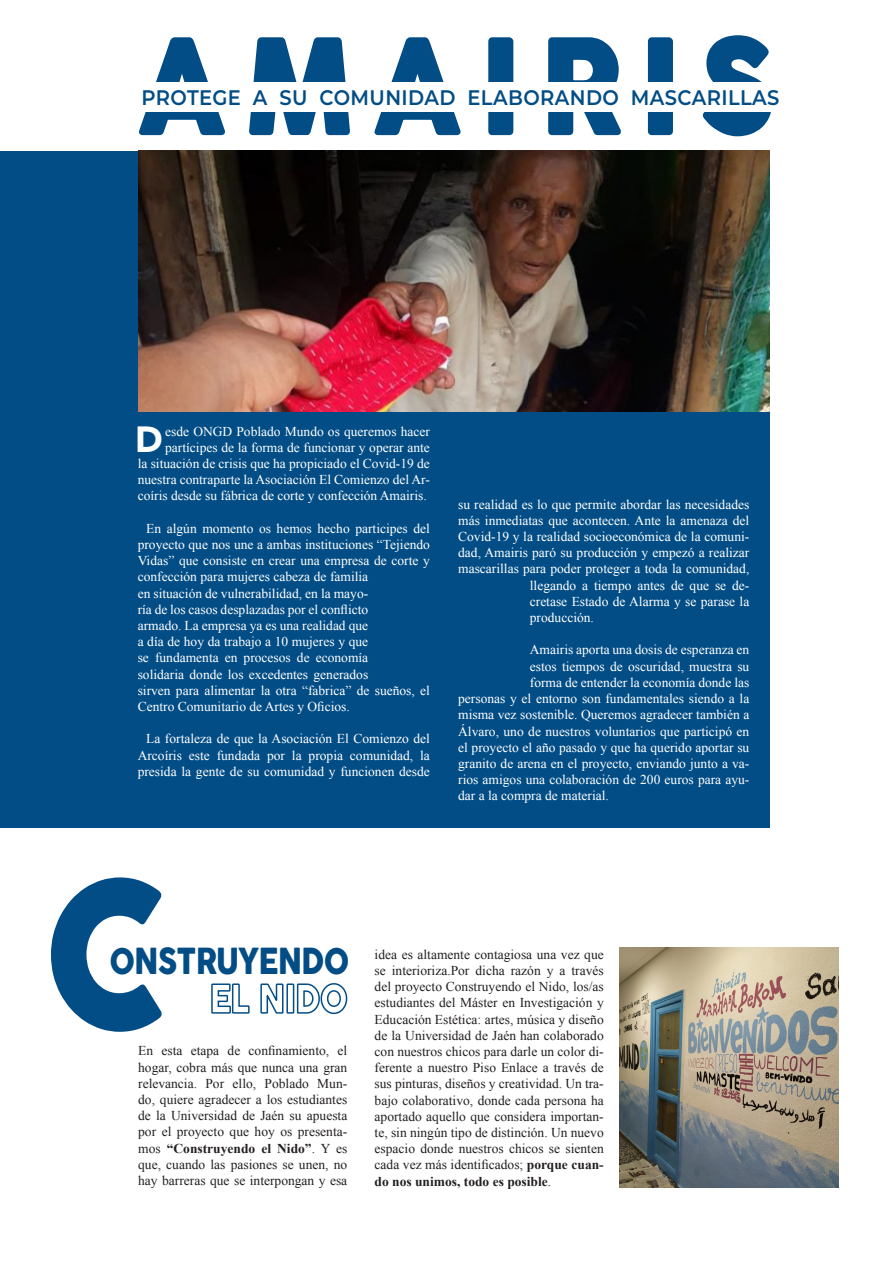
<style>
.page{position:relative;width:893px;height:1263px;background:#fff}
.page>*{position:absolute;margin:0;border:0;box-sizing:border-box;transform-origin:0 0}
.t1{font:127.65px "COCOGOOSE";letter-spacing:.17em;color:#024d86;scale:.89 1}
.t2{font:900 36.45px "Avenir";color:#fff}
.t3{font:35.1px "COCOGOOSE";letter-spacing:-.03em;color:#024d86;scale:.85 1}
.t4{font:600 21px "Montserrat";letter-spacing:.02em;color:#024d86;scale:.93 1}
.t5{font:13.5px/16.2px "Times New Roman";color:#fff;text-align:right}
.t6{font:13.5px/16.2px "Times New Roman";color:#231f20;text-align:justify}
.s1{font-weight:700}
</style>
<div class="page">
<div style="left:0;top:151px;width:770px;height:676px;background:#024d86"></div>
<img style="left:620px;top:947px;width:219px;height:240px">
<img style="left:138px;top:151px;width:632px;height:260px">
<svg style="left:211px;top:983px;width:137px;height:32px"></svg>
<svg style="left:139px;top:37px;width:86px;height:99px"></svg>
<svg style="left:249px;top:37px;width:101px;height:99px"></svg>
<svg style="left:374px;top:37px;width:87px;height:99px"></svg>
<svg style="left:488px;top:37px;width:26px;height:99px"></svg>
<svg style="left:548px;top:37px;width:73px;height:99px"></svg>
<svg style="left:647px;top:37px;width:26px;height:99px"></svg>
<svg style="left:702px;top:35px;width:69px;height:102px"></svg>
<div style="left:130px;top:83px;width:648px;height:29px;background:#fff"></div>
<svg style="left:51px;top:877px;width:111px;height:155px"></svg>
<p class="t1" style="left:138px;top:-9px;width:716px">AMAIRIS</p>
<p class="t4" style="left:141px;top:82px;width:688px">PROTEGE A SU COMUNIDAD ELABORANDO MASCARILLAS</p>
<p class="t2" style="left:135px;top:408px;width:29px">D</p>
<p class="t5" style="left:138px;top:423px;width:294px">esde ONGD Poblado Mundo os queremos hacer partícipes de la forma de funcionar y operar ante<br>la situación de crisis que ha propiciado el Covid-19 de nuestra contraparte la Asociación El Comienzo del Ar&shy;coíris desde su fábrica de corte y confección Amairis.</p>
<p class="t5" style="left:138px;top:520px;width:294px;text-align:left;text-indent:9px">En algún momento os hemos hecho participes del proyecto que nos une a ambas instituciones “Tejiendo Vidas” que consiste en crear una empresa de corte y confección para mujeres cabeza de familia<br>en situación de vulnerabilidad, en la mayo-<br>ría de los casos desplazadas por el conflicto<br>armado. La empresa ya es una realidad que<br>a día de hoy da trabajo a 10 mujeres y que<br>se fundamenta en procesos de economía<br>solidaria donde los excedentes generados<br>sirven para alimentar la otra “fabrica” de sueños, el Centro Comunitario de Artes y Oficios.</p>
<p class="t5" style="left:138px;top:731px;width:294px;text-align:justify;text-indent:9px">La fortaleza de que la Asociación El Comienzo del Arcoíris este fundada por la propia comunidad, la presida la gente de su comunidad y funcionen desde</p>
<p class="t5" style="left:458px;top:496px;width:293px">su realidad es lo que permite abordar las necesidades</p>
<p class="t5" style="left:458px;top:512px;width:293px">más inmediatas que acontecen. Ante la amenaza del</p>
<p class="t5" style="left:458px;top:528px;width:293px">Covid-19 y la realidad socioeconómica de la comuni-</p>
<p class="t5" style="left:458px;top:544px;width:293px">dad, Amairis paró su producción y empezó a realizar</p>
<p class="t5" style="left:458px;top:561px;width:293px">mascarillas para poder proteger a toda la comunidad,</p>
<p class="t5" style="left:530px;top:577px;width:221px">llegando a tiempo antes de que se de-</p>
<p class="t5" style="left:530px;top:593px;width:221px">cretase Estado de Alarma y se parase la</p>
<p class="t5" style="left:530px;top:609px;width:66px">producción.</p>
<p class="t5" style="left:530px;top:642px;width:221px">Amairis aporta una dosis de esperanza en</p>
<p class="t5" style="left:530px;top:658px;width:221px">estos tiempos de oscuridad, muestra su</p>
<p class="t5" style="left:530px;top:674px;width:221px">forma de entender la economía donde las</p>
<p class="t5" style="left:458px;top:690px;width:293px">personas y el entorno son fundamentales siendo a la</p>
<p class="t5" style="left:458px;top:706px;width:293px">misma vez sostenible. Queremos agradecer también a</p>
<p class="t5" style="left:458px;top:723px;width:293px">Álvaro, uno de nuestros voluntarios que participó en</p>
<p class="t5" style="left:458px;top:739px;width:293px">el proyecto el año pasado y que ha querido aportar su</p>
<p class="t5" style="left:458px;top:755px;width:293px">granito de arena en el proyecto, enviando junto a va-</p>
<p class="t5" style="left:458px;top:771px;width:293px">rios amigos una colaboración de 200 euros para ayu-</p>
<p class="t5" style="left:458px;top:787px;width:152px">dar a la compra de material.</p>
<p class="t3" style="left:109px;top:935px;width:284px">ONSTRUYENDO</p>
<p class="t6" style="left:138px;top:1043px;width:211px">En esta etapa de confinamiento, el hogar, cobra más que nunca una gran relevancia. Por ello, Poblado Mun&shy;do, quiere agradecer a los estudiantes de la Universidad de Jaén su apuesta por el proyecto que hoy os presenta&shy;mos <span class="s1">“Construyendo el Nido”</span>. Y es que, cuando las pasiones se unen, no hay barreras que se interpongan y esa</p>
<p class="t6" style="left:375px;top:946px;width:231px">idea es altamente contagiosa una vez que se interioriza.Por dicha razón y a través del proyecto Construyendo el Nido, los/as estudiantes del Máster en Investigación y Educación Estética: artes, música y diseño de la Universidad de Jaén han colaborado con nuestros chicos para darle un color di&shy;ferente a nuestro Piso Enlace a través de sus pinturas, diseños y creatividad. Un tra&shy;bajo colaborativo, donde cada persona ha aportado aquello que considera importan&shy;te, sin ningún tipo de distinción. Un nuevo espacio donde nuestros chicos se sienten cada vez más identificados; <span class="s1">porque cuan&shy;do nos unimos, todo es posible</span>.</p>
</div>
